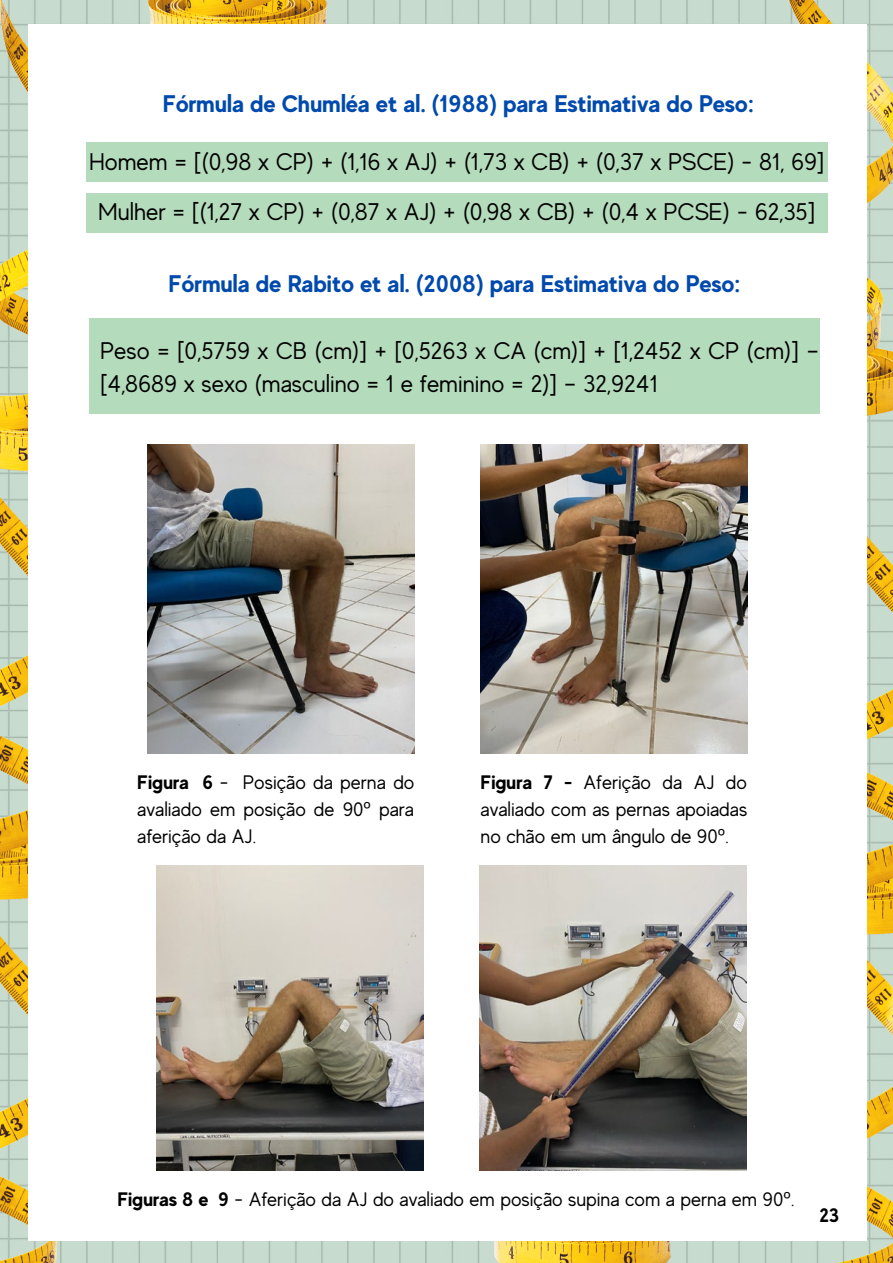
<style>
.page{position:relative;width:893px;height:1263px;background:#fff}
.page>*{position:absolute;margin:0;border:0;box-sizing:border-box;transform-origin:0 0}
.t1{font:24px/32.7px "MADE Evolve Sans";color:#000}
.t2{font:700 24px "MADE Evolve Sans";color:#004aad}
.t3{font:19.5px/27px "MADE Evolve Sans";color:#000;text-align:justify}
.t4{font:700 19.5px "MADE Evolve Sans";color:#000}
.s1{font-weight:700}
.s2{font-family:"Noto Sans"}
</style>
<div class="page">
<img style="left:0;top:971px;width:270px;height:292px">
<img style="left:313px;top:0;width:197px;height:24px">
<img style="left:0;top:0;width:313px;height:376px">
<img style="left:0;top:376px;width:28px;height:595px">
<img style="left:313px;top:1241px;width:263px;height:22px">
<img style="left:576px;top:1006px;width:317px;height:257px">
<img style="left:867px;top:490px;width:26px;height:516px">
<img style="left:554px;top:0;width:339px;height:490px">
<div style="left:28px;top:24px;width:839px;height:1216px;background:#fff"></div>
<div style="left:89px;top:318px;width:731px;height:96px;background:#b4dbbb"></div>
<div style="left:86px;top:142px;width:742px;height:39px;background:#b4dbbb"></div>
<div style="left:86px;top:193px;width:742px;height:40px;background:#b4dbbb"></div>
<img style="left:148px;top:444px;width:267px;height:310px">
<img style="left:480px;top:444px;width:267px;height:310px">
<img style="left:157px;top:866px;width:267px;height:305px">
<img style="left:479px;top:866px;width:267px;height:305px">
<p class="t2" style="left:163px;top:88px;width:593px">Fórmula de Chumléa et al. (1988) para Estimativa do Peso:</p>
<p class="t1" style="left:89px;top:144px;width:737px">Homem = [(0,98 x CP) + (1,16 x AJ) + (1,73 x CB) + (0,37 x PSCE) - 81, 69]</p>
<p class="t1" style="left:98px;top:194px;width:719px">Mulher = [(1,27 x CP) + (0,87 x AJ) + (0,98 x CB) + (0,4 x PCSE) - 62,35]</p>
<p class="t2" style="left:168px;top:269px;width:574px">Fórmula de Rabito et al. (2008) para Estimativa do Peso:</p>
<p class="t1" style="left:100px;top:334px;width:720px">Peso = [0,5759 x CB (cm)] + [0,5263 x CA (cm)] + [1,2452 x CP (cm)] – [4,8689 x sexo (masculino = 1 e feminino = 2)] – 32,9241</p>
<p class="t3" style="left:137px;top:768px;width:279px"><span class="s1">Figura 6</span> - Posição da perna do avaliado em posição de 90<span class="s2">º</span> para aferição da AJ.</p>
<p class="t3" style="left:480px;top:768px;width:268px"><span class="s1">Figura 7 -</span> Aferição da AJ do avaliado com as pernas apoiadas no chão em um ângulo de 90<span class="s2">º</span>.</p>
<p class="t3" style="left:117px;top:1185px;width:679px"><span class="s1">Figuras 8 e 9</span> - Aferição da AJ do avaliado em posição supina com a perna em 90<span class="s2">º</span>.</p>
<p class="t4" style="left:819px;top:1202px;width:21px">23</p>
</div>
